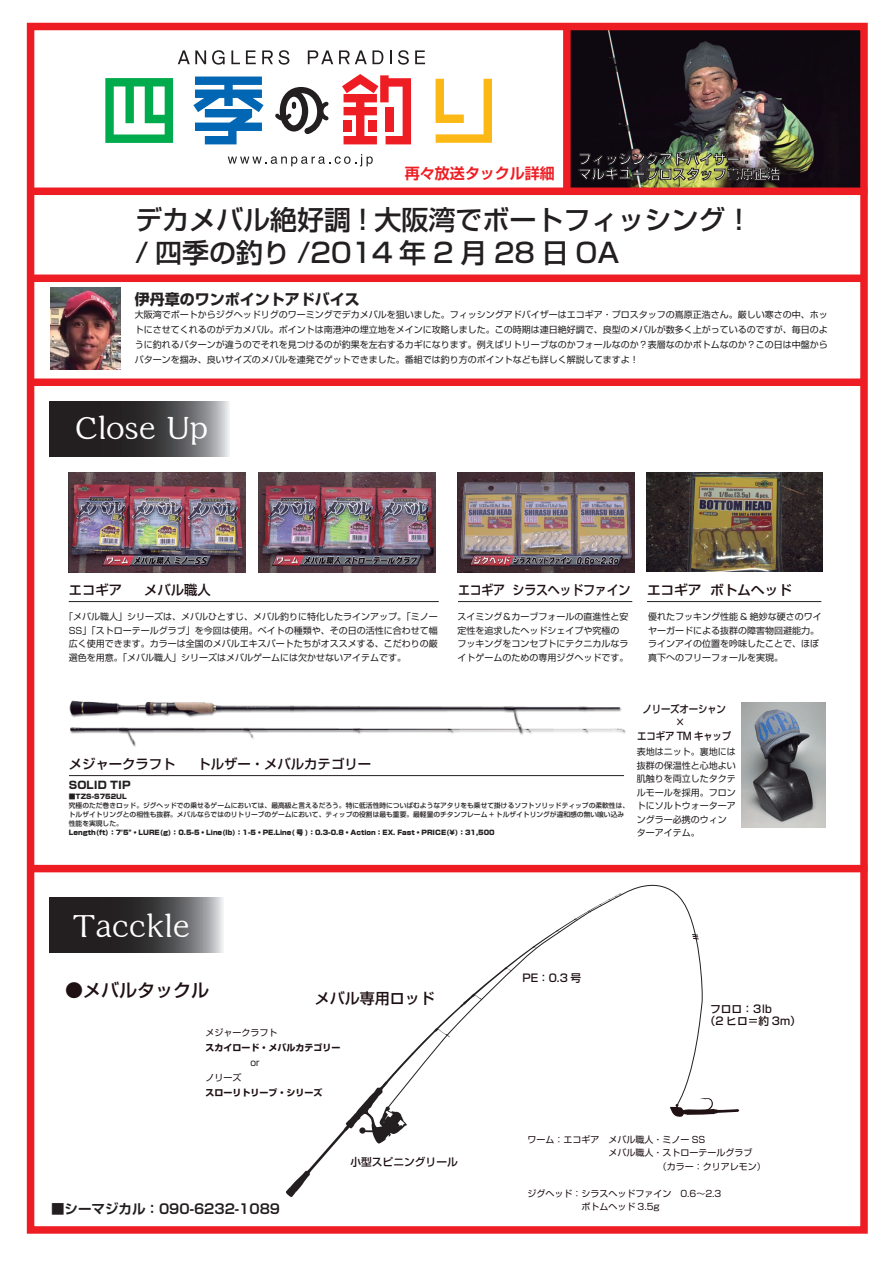
<style>
.page{position:relative;width:893px;height:1263px;background:#fff}
.page>*{position:absolute;margin:0;border:0;box-sizing:border-box;transform-origin:0 0}
.t1{font:500 31.95px "Kaimin Tu Std";color:#fff}
.t2{font:500 27px/33px "Shin Go Pr 5";color:#231f20}
.t3{font:500 18px "Shin Go Pr 5";color:#1e1013}
.t4{font:700 15px "Shin Go Pr 5";color:#231f20}
.t5{font:700 15px "Shin Go Pr 5 De";color:#ee1d23}
.t6{font:500 15px "Shin Go Pr 5";color:#1e1013}
.t7{font:700 13.5px/15px "Shin Go Pr 5 De";color:#fff}
.t8{font:700 13.5px "Shin Go Pr 5 De";color:#231f20}
.t9{font:500 13.35px "Shin Go Pr 5";color:#1e1013}
.t10{font:500 13.35px "Shin Go Pr 5";letter-spacing:-.02em;color:#1e1013;scale:.9 1}
.t11{font:500 10.8px/12.6px "Shin Go Pr 5";color:#1e1013}
.t12{font:500 10.5px "Shin Go Pr 5";letter-spacing:-.02em;color:#1e1013;scale:.9 1}
.t13{font:800 10.5px "Shin Go Pr 5";color:#231f20}
.t14{font:9px/13.5px "Shin Go Pr 5";color:#231f20}
.t15{font:9px/13.5px "Shin Go Pr 5";color:#1e1013}
.t16{font:700 9px "Shin Go Pr 5";color:#1e1013}
.t17{font:500 6.75px/9px "Shin Go Pr 5";color:#231f20}
.t18{font:900 6.75px "Shin Go Pr 5";color:#231f20}
</style>
<div class="page">
<svg style="left:670px;top:1098px;width:69px;height:19px"></svg>
<img style="left:571px;top:32px;width:288px;height:156px">
<svg style="left:50px;top:401px;width:179px;height:55px;background:#484647"></svg>
<svg style="left:50px;top:898px;width:173px;height:55px;background:#484647"></svg>
<svg style="left:286px;top:1080px;width:121px;height:117px"></svg>
<svg style="left:387px;top:884px;width:316px;height:224px"></svg>
<hr style="left:69px;top:775px;width:555px;height:1px;background:#231f20">
<hr style="left:69px;top:601px;width:370px;height:1px;background:#231f20">
<hr style="left:458px;top:601px;width:174px;height:1px;background:#231f20">
<hr style="left:647px;top:601px;width:174px;height:1px;background:#231f20">
<svg style="left:691px;top:934px;width:8px;height:6px"></svg>
<img style="left:579px;top:152px;width:201px;height:29px">
<img style="left:646px;top:473px;width:177px;height:99px">
<img style="left:259px;top:473px;width:177px;height:99px">
<img style="left:457px;top:473px;width:177px;height:99px">
<img style="left:69px;top:473px;width:177px;height:99px">
<img style="left:742px;top:702px;width:83px;height:125px">
<img style="left:69px;top:700px;width:557px;height:46px">
<svg style="left:275px;top:87px;width:54px;height:48px"></svg>
<svg style="left:228px;top:154px;width:145px;height:12px"></svg>
<svg style="left:390px;top:50px;width:2px;height:14px"></svg>
<svg style="left:398px;top:50px;width:11px;height:15px"></svg>
<svg style="left:415px;top:50px;width:10px;height:14px"></svg>
<svg style="left:308px;top:50px;width:25px;height:14px"></svg>
<svg style="left:339px;top:50px;width:45px;height:14px"></svg>
<svg style="left:212px;top:50px;width:13px;height:15px"></svg>
<svg style="left:231px;top:50px;width:9px;height:14px"></svg>
<svg style="left:246px;top:50px;width:10px;height:14px"></svg>
<svg style="left:279px;top:50px;width:11px;height:15px"></svg>
<svg style="left:262px;top:50px;width:11px;height:14px"></svg>
<svg style="left:178px;top:50px;width:28px;height:14px"></svg>
<svg style="left:342px;top:74px;width:69px;height:70px"></svg>
<svg style="left:436px;top:79px;width:56px;height:64px"></svg>
<svg style="left:105px;top:78px;width:68px;height:65px"></svg>
<svg style="left:193px;top:77px;width:71px;height:67px"></svg>
<div style="left:28px;top:188px;width:839px;height:7px;background:#ee1d23"></div>
<div style="left:30px;top:274px;width:835px;height:8px;background:#ee1d23"></div>
<div style="left:29px;top:378px;width:835px;height:8px;background:#ee1d23"></div>
<div style="left:28px;top:865px;width:839px;height:7px;background:#ee1d23"></div>
<div style="left:563px;top:27px;width:8px;height:161px;background:#ee1d23"></div>
<div style="left:27px;top:23px;width:841px;height:1211px;border:8px solid #ee1d23"></div>
<img style="left:50px;top:287px;width:71px;height:83px">
<h3 class="t5" style="left:405px;top:161px;width:151px">再々放送タックル詳細</h3>
<h3 class="t7" style="left:578px;top:150px;width:222px">フィッシングアドバイザー：<br>マルキユープロスタッフ嶌原正浩 　</h3>
<h2 class="t2" style="left:135px;top:201px;width:619px">デカメバル絶好調 ! 大阪湾でボートフィッシング！/ 四季の釣り /2014 年 2 月 28 日 OA</h2>
<h3 class="t4" style="left:135px;top:287px;width:226px">伊丹章のワンポイントアドバイス</h3>
<p class="t14" style="left:135px;top:306px;width:695px;line-height:15px;text-align:justify">大阪湾でボートからジグヘッドリグのワーミングでデカメバルを狙いました。フィッシングアドバイザーはエコギア・プロスタッフの嶌原正浩さん。厳しい寒さの中、ホットにさせてくれるのがデカメバル。ポイントは南港沖の埋立地をメインに攻略しました。この時期は連日絶好調で、良型のメバルが数多く上がっているのですが、毎日のように釣れるパターンが違うのでそれを見つけるのが釣果を左右するカギになります。例えばリトリーブなのかフォールなのか？表層なのかボトムなのか？この日は中盤からパターンを掴み、良いサイズのメバルを連発でゲットできました。番組では釣り方のポイントなども詳しく解説してますよ！</p>
<h1 class="t1" style="left:75px;top:405px;width:136px">Close Up</h1>
<h3 class="t9" style="left:69px;top:579px;width:55px">エコギア</h3>
<h3 class="t9" style="left:144px;top:579px;width:68px">メバル職人</h3>
<h3 class="t10" style="left:458px;top:579px;width:372px">エコギア シラスヘッドファイン エコギア ボトムヘッド</h3>
<p class="t14" style="left:69px;top:609px;width:371px;text-align:justify;text-indent:-4px">「メバル職人」シリーズは、メバルひとすじ、メバル釣りに特化したラインアップ。「ミノーSS」「ストローテールグラブ」を今回は使用。ベイトの種類や、その日の活性に合わせて幅広く使用できます。カラーは全国のメバルエキスパートたちがオススメする、こだわりの厳選色を用意。「メバル職人」シリーズはメバルゲームには欠かせないアイテムです。</p>
<p class="t14" style="left:457px;top:609px;width:172px">スイミング＆カーブフォールの直進性と安定性を追求したヘッドシェイプや究極のフッキングをコンセプトにテクニカルなライトゲームのための専用ジグヘッドです。</p>
<p class="t14" style="left:648px;top:609px;width:175px">優れたフッキング性能 &amp; 絶妙な硬さのワイヤーガードによる抜群の障害物回避能力。ラインアイの位置を吟味したことで、ほぼ真下へのフリーフォールを実現。</p>
<h3 class="t9" style="left:69px;top:753px;width:108px">メジャークラフト</h3>
<h3 class="t9" style="left:198px;top:753px;width:175px">トルザー・メバルカテゴリー</h3>
<p class="t13" style="left:69px;top:776px;width:63px">SOLID TIP</p>
<p class="t18" style="left:69px;top:791px;width:59px">■TZS-S752UL</p>
<p class="t17" style="left:69px;top:800px;width:562px">究極のただ巻きロッド。ジグヘッドでの乗せるゲームにおいては、最高級と言えるだろう。特に低活性時についばむようなアタリをも乗せて掛けるソフトソリッドティップの柔軟性は、トルザイトリングとの相性も抜群。メバルならではのリトリーブのゲームにおいて、ティップの役割は最も重要。最軽量のチタンフレーム + トルザイトリングが違和感の無い喰い込み性能を実現した。</p>
<p class="t18" style="left:69px;top:827px;width:427px">Length(ft)：7'5"・LURE(g)：0.5-5・Line(lb)：1-5・PE.Line( 号 )：0.3-0.8・Action：EX. Fast・PRICE(¥)：31,500</p>
<p class="t12" style="left:642px;top:700px;width:94px">ノリーズオーシャン</p>
<p class="t12" style="left:675px;top:714px;width:12px">×</p>
<p class="t12" style="left:637px;top:727px;width:106px">エコギア TM キャップ</p>
<p class="t14" style="left:637px;top:744px;width:100px">表地はニット。裏地には抜群の保温性と心地よい肌触りを両立したタクテルモールを採用。フロントにソルトウォーターアングラー必携のウィンターアイテム。</p>
<h1 class="t1" style="left:73px;top:903px;width:118px">Tacckle</h1>
<h3 class="t3" style="left:65px;top:975px;width:145px">●メバルタックル</h3>
<h3 class="t6" style="left:315px;top:986px;width:121px">メバル専用ロッド</h3>
<p class="t15" style="left:206px;top:1025px;width:73px">メジャークラフト</p>
<p class="t16" style="left:206px;top:1040px;width:136px">スカイロード・メバルカテゴリー</p>
<p class="t15" style="left:206px;top:1070px;width:37px">ノリーズ</p>
<p class="t16" style="left:206px;top:1085px;width:118px">スローリトリーブ・シリーズ</p>
<p class="t11" style="left:522px;top:970px;width:60px">PE：0.3 号</p>
<p class="t11" style="left:705px;top:1001px;width:98px;text-indent:5px">フロロ：3lb<br>（2 ヒロ＝約 3m）</p>
<h3 class="t8" style="left:51px;top:1197px;width:231px">■シーマジカル：090-6232-1089</h3>
<p class="t11" style="left:350px;top:1154px;width:109px">小型スピニングリール</p>
<p class="t15" style="left:608px;top:1132px;width:145px;text-indent:-81px">ワーム：エコギア　メバル職人・ミノー SS<br>メバル職人・ストローテールグラブ</p>
<p class="t15" style="left:581px;top:1186px;width:142px;text-indent:-54px">ジグヘッド：シラスヘッドファイン　0.6～2.3ボトムヘッド 3.5g</p>
</div>
